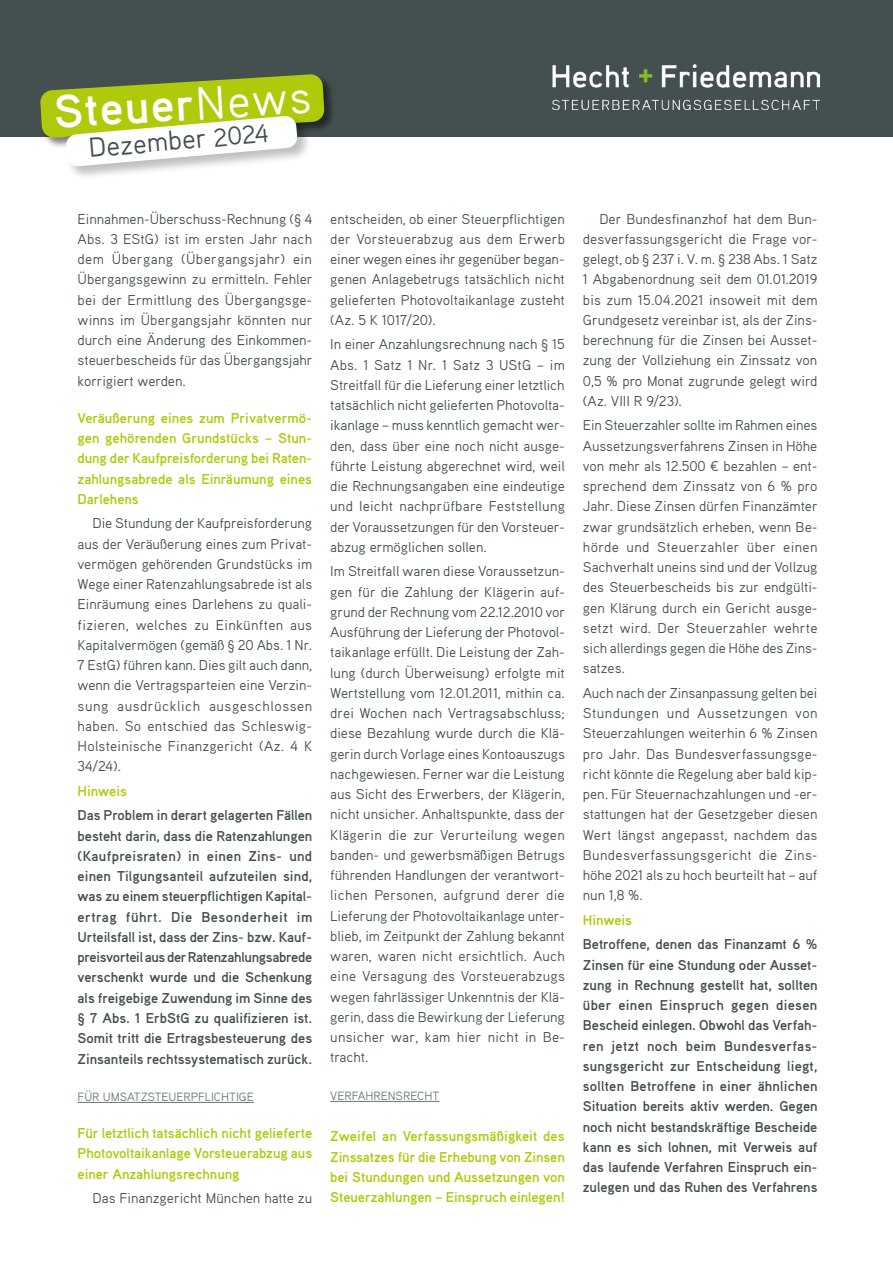
<style>
.page{position:relative;width:893px;height:1263px;background:#fff}
.page>*{position:absolute;margin:0;border:0;box-sizing:border-box;transform-origin:0 0}
.t1{font:700 46.65px "Aaux Pro OT";color:#fff}
.t2{font:27.3px "Aaux Pro OT";color:#444f50}
.t3{font:14.25px/20.2px "Aaux Pro OT";letter-spacing:-.005em;color:#444f50;text-align:justify}
.t4{font:700 14.25px/20.2px "Aaux Pro OT";letter-spacing:-.005em;color:#444f50;text-align:justify}
.t5{font:700 14.25px/20.2px "Aaux Pro OT";letter-spacing:-.005em;color:#afca0b;text-align:justify}
.t6{font:12px "Aaux Pro OT";letter-spacing:-.005em;color:#697576}
.s1{font-weight:400}
.s2{font-size:25.65px}
</style>
<div class="page">
<div style="left:0;top:0;width:893px;height:136px;background:#444f50"></div>
<img style="left:552px;top:64px;width:267px;height:46px">
<div style="left:40px;top:74px;width:296px;height:75px;background:#000;opacity:.5"></div>
<div style="left:66px;top:116px;width:245px;height:64px;background:#000;opacity:.25"></div>
<svg style="left:40px;top:74px;width:285px;height:93px"></svg>
<hr style="left:78px;top:1102px;width:176px;height:1px;background:#697576">
<hr style="left:330px;top:1101px;width:109px;height:1px;background:#697576">
<h1 class="t1" style="left:52px;top:83px;width:259px;rotate:-4deg">Steuer<span class="s1">News</span></h1>
<h2 class="t2" style="left:87px;top:131px;width:182px;rotate:-5deg">Dezember <span class="s2">2024</span></h2>
<p class="t3" style="left:78px;top:208px;width:237px">Einnahmen-Überschuss-Rechnung (§ 4<br>Abs. 3 EStG) ist im ersten Jahr nach dem Übergang (Übergangsjahr) ein Übergangsgewinn zu ermitteln. Fehler bei der Ermittlung des Übergangsge&shy;winns im Übergangsjahr könnten nur durch eine Änderung des Einkommen&shy;steuerbescheids für das Übergangsjahr korrigiert werden.</p>
<p class="t5" style="left:78px;top:407px;width:236px">Veräußerung eines zum Privatvermö&shy;gen gehörenden Grundstücks – Stun&shy;dung der Kaufpreisforderung bei Raten&shy;zahlungsabrede als Einräumung eines Darlehens</p>
<p class="t3" style="left:78px;top:513px;width:236px;text-indent:15px">Die Stundung der Kaufpreisforderung aus der Veräußerung eines zum Privat&shy;vermögen gehörenden Grundstücks im Wege einer Ratenzahlungsabrede ist als Einräumung eines Darlehens zu quali&shy;fizieren, welches zu Einkünften aus Kapitalvermögen (gemäß § 20 Abs. 1 Nr.<br>7 EstG) führen kann. Dies gilt auch dann, wenn die Vertragsparteien eine Verzin&shy;sung ausdrücklich ausgeschlossen haben. So entschied das Schleswig-Holsteinische Finanzgericht (Az. 4 K 34/24).</p>
<p class="t5" style="left:78px;top:780px;width:51px">Hinweis</p>
<p class="t4" style="left:78px;top:805px;width:236px">Das Problem in derart gelagerten Fällen besteht darin, dass die Ratenzahlungen (Kaufpreisraten) in einen Zins- und einen Tilgungsanteil aufzuteilen sind, was zu einem steuerpflichtigen Kapital&shy;ertrag führt. Die Besonderheit im Urteilsfall ist, dass der Zins- bzw. Kauf&shy;preisvorteil aus der Ratenzahlungsabrede verschenkt wurde und die Schenkung als freigebige Zuwendung im Sinne des § 7 Abs. 1 ErbStG zu qualifizieren ist.<br>Somit tritt die Ertragsbesteuerung des Zinsanteils rechtssystematisch zurück.</p>
<p class="t6" style="left:78px;top:1089px;width:178px">FÜR UMSATZSTEUERPFLICHTIGE</p>
<p class="t5" style="left:78px;top:1122px;width:236px">Für letztlich tatsächlich nicht gelieferte Photovoltaikanlage Vorsteuerabzug aus einer Anzahlungsrechnung</p>
<p class="t3" style="left:93px;top:1187px;width:221px">Das Finanzgericht München hatte zu</p>
<p class="t3" style="left:330px;top:208px;width:236px">entscheiden, ob einer Steuerpflichtigen der Vorsteuerabzug aus dem Erwerb einer wegen eines ihr gegenüber began&shy;genen Anlagebetrugs tatsächlich nicht gelieferten Photovoltaikanlage zusteht (Az. 5 K 1017/20).</p>
<p class="t3" style="left:330px;top:334px;width:236px">In einer Anzahlungsrechnung nach § 15<br>Abs. 1 Satz 1 Nr. 1 Satz 3 UStG – im Streitfall für die Lieferung einer letztlich tatsächlich nicht gelieferten Photovolta&shy;ikanlage – muss kenntlich gemacht wer&shy;den, dass über eine noch nicht ausge&shy;führte Leistung abgerechnet wird, weil die Rechnungsangaben eine eindeutige und leicht nachprüfbare Feststellung der Voraussetzungen für den Vorsteuer&shy;abzug ermöglichen sollen.</p>
<p class="t3" style="left:330px;top:561px;width:236px">Im Streitfall waren diese Voraussetzun&shy;gen für die Zahlung der Klägerin auf&shy;grund der Rechnung vom 22.12.2010 vor Ausführung der Lieferung der Photovol&shy;taikanlage erfüllt. Die Leistung der Zah&shy;lung (durch Überweisung) erfolgte mit Wertstellung vom 12.01.2011, mithin ca. drei Wochen nach Vertragsabschluss; diese Bezahlung wurde durch die Klä&shy;gerin durch Vorlage eines Kontoauszugs nachgewiesen. Ferner war die Leistung aus Sicht des Erwerbers, der Klägerin, nicht unsicher. Anhaltspunkte, dass der Klägerin die zur Verurteilung wegen banden- und gewerbsmäßigen Betrugs führenden Handlungen der verantwort&shy;lichen Personen, aufgrund derer die Lieferung der Photovoltaikanlage unter&shy;blieb, im Zeitpunkt der Zahlung bekannt waren, waren nicht ersichtlich. Auch eine Versagung des Vorsteuerabzugs wegen fahrlässiger Unkenntnis der Klä&shy;gerin, dass die Bewirkung der Lieferung unsicher war, kam hier nicht in Be&shy;tracht.</p>
<p class="t6" style="left:330px;top:1088px;width:111px">VERFAHRENSRECHT</p>
<p class="t5" style="left:330px;top:1126px;width:236px">Zweifel an Verfassungsmäßigkeit des Zinssatzes für die Erhebung von Zinsen bei Stundungen und Aussetzungen von Steuerzahlungen – Einspruch einlegen!</p>
<p class="t3" style="left:583px;top:208px;width:236px;text-indent:17px">Der Bundesfinanzhof hat dem Bun&shy;desverfassungsgericht die Frage vor&shy;gelegt, ob § 237 i. V. m. § 238 Abs. 1 Satz 1 Abgabenordnung seit dem 01.01.2019 bis zum 15.04.2021 insoweit mit dem Grundgesetz vereinbar ist, als der Zins&shy;berechnung für die Zinsen bei Ausset&shy;zung der Vollziehung ein Zinssatz von 0,5 % pro Monat zugrunde gelegt wird (Az. VIII R 9/23).</p>
<p class="t3" style="left:583px;top:415px;width:236px">Ein Steuerzahler sollte im Rahmen eines Aussetzungsverfahrens Zinsen in Höhe von mehr als 12.500 € bezahlen – ent&shy;sprechend dem Zinssatz von 6 % pro Jahr. Diese Zinsen dürfen Finanzämter zwar grundsätzlich erheben, wenn Be&shy;hörde und Steuerzahler über einen Sachverhalt uneins sind und der Vollzug des Steuerbescheids bis zur endgülti&shy;gen Klärung durch ein Gericht ausge&shy;setzt wird. Der Steuerzahler wehrte sich allerdings gegen die Höhe des Zins&shy;satzes.</p>
<p class="t3" style="left:583px;top:682px;width:236px">Auch nach der Zinsanpassung gelten bei Stundungen und Aussetzungen von Steuerzahlungen weiterhin 6 % Zinsen pro Jahr. Das Bundesverfassungsge&shy;richt könnte die Regelung aber bald kip&shy;pen. Für Steuernachzahlungen und -er&shy;stattungen hat der Gesetzgeber diesen Wert längst angepasst, nachdem das Bundesverfassungsgericht die Zins&shy;höhe 2021 als zu hoch beurteilt hat – auf nun 1,8 %.</p>
<p class="t5" style="left:583px;top:909px;width:51px">Hinweis</p>
<p class="t4" style="left:583px;top:934px;width:236px">Betroffene, denen das Finanzamt 6 % Zinsen für eine Stundung oder Ausset&shy;zung in Rechnung gestellt hat, sollten über einen Einspruch gegen diesen Bescheid einlegen. Obwohl das Verfah&shy;ren jetzt noch beim Bundesverfas&shy;sungsgericht zur Entscheidung liegt, sollten Betroffene in einer ähnlichen Situation bereits aktiv werden. Gegen noch nicht bestandskräftige Bescheide kann es sich lohnen, mit Verweis auf das laufende Verfahren Einspruch ein&shy;zulegen und das Ruhen des Verfahrens</p>
</div>
